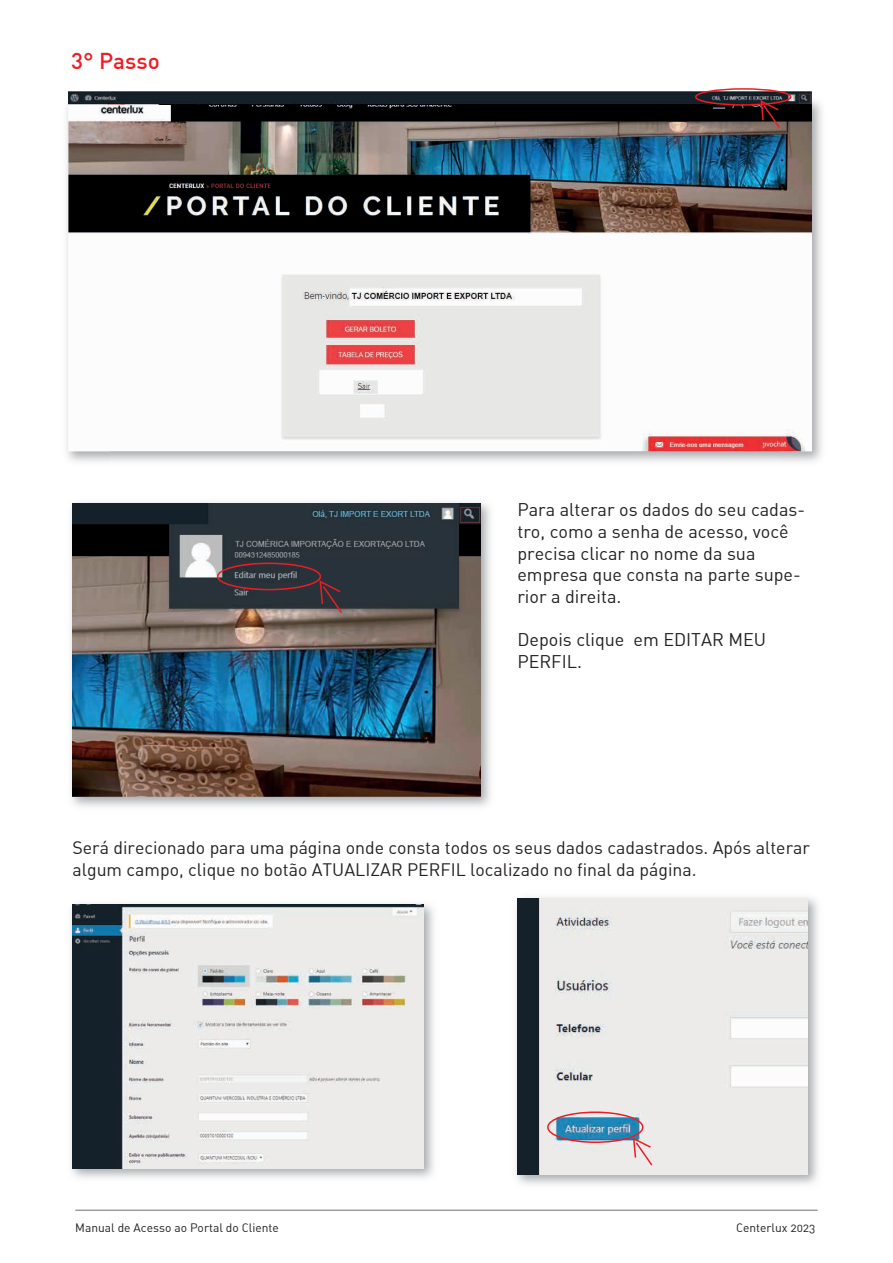
<style>
.page{position:relative;width:893px;height:1263px;background:#fff}
.page>*{position:absolute;margin:0;border:0;box-sizing:border-box;transform-origin:0 0}
.t1{font:500 22.5px "DIN";color:#ee1d23}
.t2{font:18px/21.6px "DIN Alternate";color:#231f20}
.t3{font:17.7px/21.3px "DIN Alternate";color:#231f20}
.t4{font:12px "DIN Alternate";color:#231f20}
</style>
<div class="page">
<hr style="left:75px;top:1210px;width:743px;height:1px;background:#808285">
<img style="left:71px;top:502px;width:420px;height:305px">
<img style="left:73px;top:504px;width:407px;height:293px">
<div style="left:217px;top:563px;width:104px;height:27px;border:2px solid #ee1d23;border-radius:50%"></div>
<svg style="left:319px;top:579px;width:25px;height:36px"></svg>
<img style="left:71px;top:903px;width:363px;height:275px">
<img style="left:73px;top:905px;width:351px;height:263px">
<img style="left:516px;top:897px;width:302px;height:288px">
<img style="left:518px;top:899px;width:289px;height:275px">
<svg style="left:632px;top:1136px;width:22px;height:31px"></svg>
<div style="left:547px;top:1111px;width:96px;height:32px;border:2px solid #ee1d23;border-radius:50%"></div>
<img style="left:68px;top:105px;width:744px;height:346px">
<img style="left:68px;top:91px;width:744px;height:14px">
<svg style="left:760px;top:99px;width:21px;height:31px"></svg>
<div style="left:695px;top:88px;width:96px;height:18px;border:2px solid #ee1d23;border-radius:50%"></div>
<p class="t1" style="left:71px;top:46px;width:90px">3° Passo</p>
<p class="t2" style="left:517px;top:499px;width:289px">Para alterar os dados do seu cadas&shy;tro, como a senha de acesso, você precisa clicar no nome da sua empresa que consta na parte supe&shy;rior a direita.</p>
<p class="t2" style="left:517px;top:628px;width:250px">Depois clique em EDITAR MEU<br>PERFIL.</p>
<p class="t3" style="left:73px;top:837px;width:739px">Será direcionado para uma página onde consta todos os seus dados cadastrados. Após alterar algum campo, clique no botão ATUALIZAR PERFIL localizado no final da página.</p>
<p class="t4" style="left:75px;top:1220px;width:205px">Manual de Acesso ao Portal do Cliente</p>
<p class="t4" style="left:736px;top:1220px;width:81px">Centerlux 2023</p>
</div>
